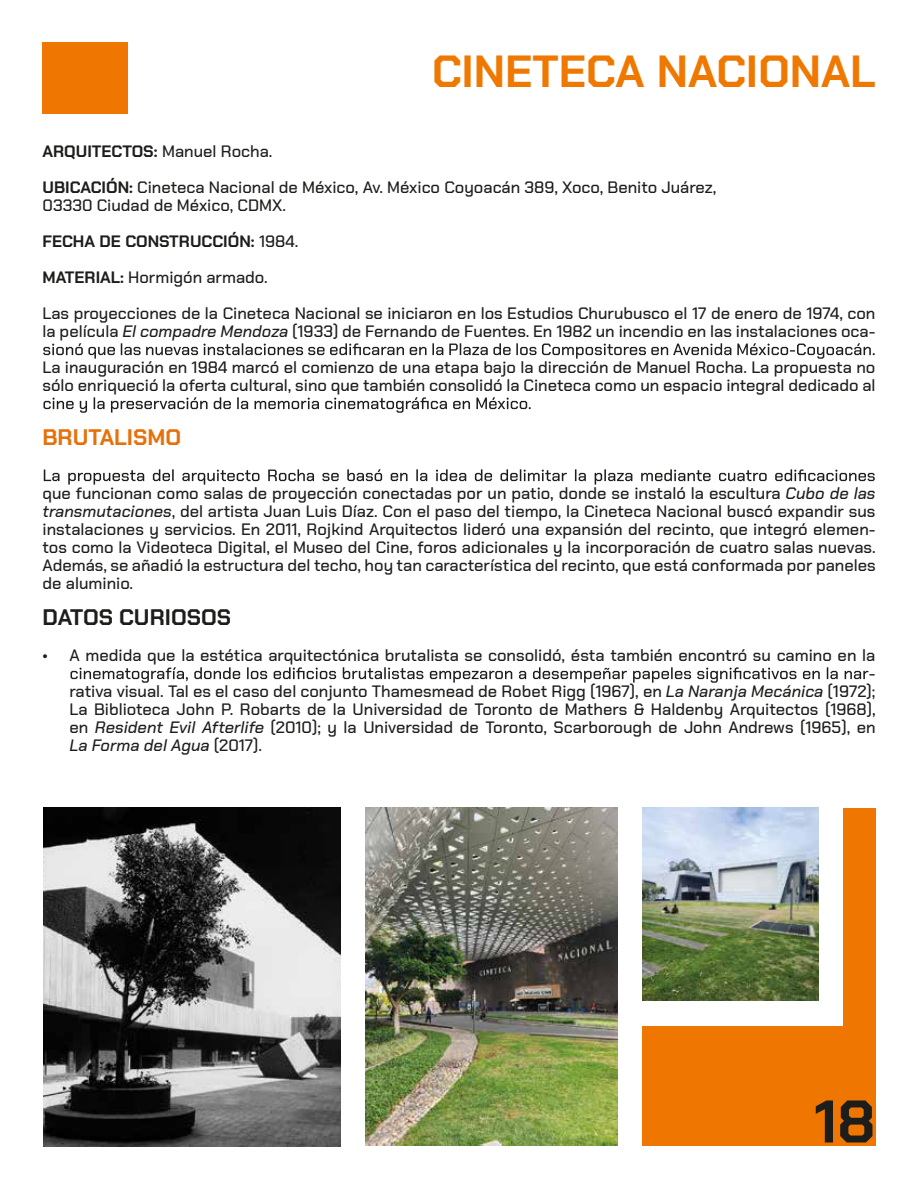
<style>
.page{position:relative;width:918px;height:1188px;background:#fff}
.page>*{position:absolute;margin:0;border:0;box-sizing:border-box;transform-origin:0 0}
.t1{font:700 60px "Chakra Petch";color:#1d1d1b}
.t2{font:700 45px "Chakra Petch";color:#ef7800}
.t3{font:700 22.5px "Chakra Petch";color:#1d1d1b}
.t4{font:700 22.5px "Chakra Petch";color:#e6710a}
.t5{font:500 16.5px/36px "Chakra Petch";color:#1d1d1b}
.t6{font:italic 500 16.5px "Chakra Petch";color:#1d1d1b}
.s1{font-weight:700}
.s2{font-style:italic}
.s3{font-style:normal}
</style>
<div class="page">
<div style="left:642px;top:1026px;width:201px;height:119px;background:#ee7601"></div>
<div style="left:843px;top:808px;width:32px;height:337px;background:#ee7601"></div>
<svg style="left:43px;top:343px;width:832px;height:16px"></svg>
<svg style="left:44px;top:397px;width:487px;height:16px"></svg>
<svg style="left:44px;top:469px;width:831px;height:16px"></svg>
<svg style="left:71px;top:667px;width:797px;height:16px"></svg>
<div style="left:43px;top:43px;width:85px;height:71px;background:#ee7601"></div>
<img style="left:365px;top:808px;width:253px;height:337px">
<img style="left:642px;top:808px;width:177px;height:193px">
<img style="left:43px;top:808px;width:298px;height:338px">
<h2 class="t2" style="left:432px;top:45px;width:445px">CINETECA NACIONAL</h2>
<p class="t5" style="left:43px;top:133px;width:675px"><span class="s1">ARQUITECTOS:</span> Manuel Rocha.<br><span class="s1">UBICACIÓN:</span> Cineteca Nacional de México, Av. México Coyoacán 389, Xoco, Benito Juárez,</p>
<p class="t5" style="left:43px;top:187px;width:834px">03330 Ciudad de México, CDMX.<br><span class="s1">FECHA DE CONSTRUCCIÓN:</span> 1984.<br><span class="s1">MATERIAL:</span> Hormigón armado.<br>Las proyecciones de la Cineteca Nacional se iniciaron en los Estudios Churubusco el 17 de enero de 1974, con</p>
<p class="t5" style="left:43px;top:313px;width:835px">la película <span class="s2">El compadre Mendoza</span> (1933) de Fernando de Fuentes. En 1982 un incendio en las instalaciones oca-<br>La inauguración en 1984 marcó el comienzo de una etapa bajo la dirección de Manuel Rocha. La propuesta no</p>
<p class="t5" style="left:43px;top:367px;width:835px">sólo enriqueció la oferta cultural, sino que también consolidó la Cineteca como un espacio integral dedicado al</p>
<h3 class="t4" style="left:43px;top:424px;width:140px">BRUTALISMO</h3>
<p class="t5" style="left:43px;top:484px;width:835px;line-height:18px;text-align:justify">que funcionan como salas de proyección conectadas por un patio, donde se instaló la escultura <span class="s2">Cubo de las transmutaciones</span>, del artista Juan Luis Díaz. Con el paso del tiempo, la Cineteca Nacional buscó expandir sus instalaciones y servicios. En 2011, Rojkind Arquitectos lideró una expansión del recinto, que integró elemen&shy;tos como la Videoteca Digital, el Museo del Cine, foros adicionales y la incorporación de cuatro salas nuevas.<br>Además, se añadió la estructura del techo, hoy tan característica del recinto, que está conformada por paneles de aluminio.</p>
<h3 class="t3" style="left:43px;top:604px;width:190px">DATOS CURIOSOS</h3>
<p class="t5" style="left:43px;top:637px;width:834px">• A medida que la estética arquitectónica brutalista se consolidó, ésta también encontró su camino en la</p>
<p class="t5" style="left:869px;top:655px;width:8px">-</p>
<p class="t5" style="left:70px;top:673px;width:807px">rativa visual. Tal es el caso del conjunto Thamesmead de Robet Rigg (1967), en <span class="s2">La Naranja Mecánica</span> (1972);</p>
<p class="t5" style="left:70px;top:691px;width:808px">La Biblioteca John P. Robarts de la Universidad de Toronto de Mathers &amp; Haldenby Arquitectos (1968),</p>
<p class="t5" style="left:70px;top:709px;width:808px">en <span class="s2">Resident Evil Afterlife</span> (2010); y la Universidad de Toronto, Scarborough de John Andrews (1965), en</p>
<p class="t6" style="left:70px;top:736px;width:194px">La Forma del Agua <span class="s3">(2017).</span></p>
<h1 class="t1" style="left:814px;top:1087px;width:63px">18</h1>
</div>
